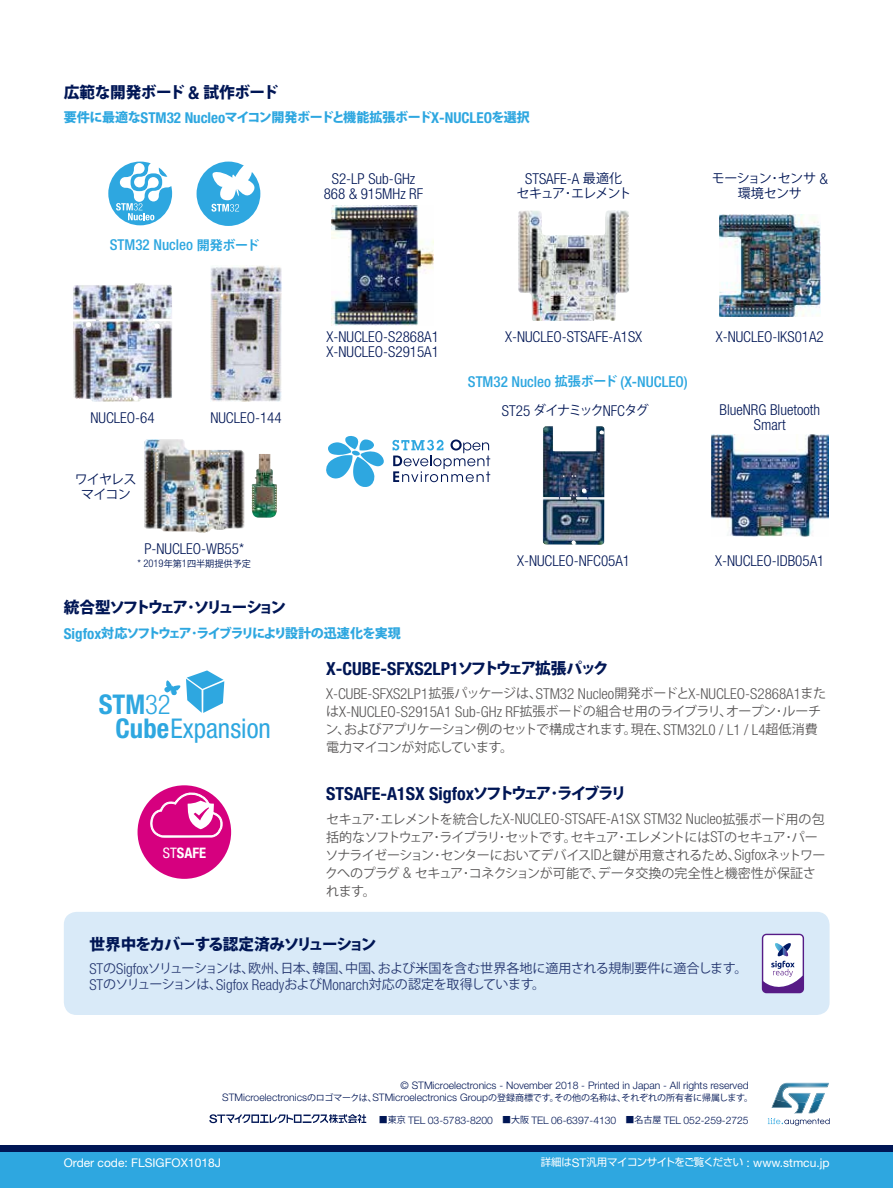
<style>
.page{position:relative;width:893px;height:1188px;background:#fff}
.page>*{position:absolute;margin:0;border:0;box-sizing:border-box;transform-origin:0 0}
.t1{font:condensed 27.15px/24.2px "Helvetica Neue LT Std";color:#2ea7e0}
.t2{font:700 condensed 18px "Helvetica Neue LT Std";color:#001655}
.t3{font:15.6px "Koz Go Pro Heavy 90 msp RKSJ H";letter-spacing:-.08em;color:#001655}
.t4{font:15.6px "Koz Go Pro Heavy 90 msp RKSJ H";letter-spacing:-.18em;color:#001655}
.t5{font:15.6px "Koz Go Pro Heavy 90 msp RKSJ H";letter-spacing:-.03em;color:#001655}
.t6{font:300 condensed 15px/15px "Helvetica Neue LT Std";color:#001655;text-align:center}
.t7{font:300 condensed 15px "Helvetica Neue LT Std";color:#595757}
.t8{font:500 condensed 15px "Helvetica Neue LT Std";color:#2ea7e0}
.t9{font:700 condensed 14.55px "Helvetica Neue LT Std";color:#fff}
.t10{font:13.05px/18px "Koz Go Pro Regular 90 msp RKSJ H";letter-spacing:-.05em;color:#595757}
.t11{font:13.05px/16.5px "Koz Go Pro Regular 90 msp RKSJ H";letter-spacing:-.025em;color:#253770}
.t12{font:13.05px "Koz Go Pro Heavy 90 msp RKSJ H";letter-spacing:-.03em;color:#2ea7e0}
.t13{font:13.05px "Koz Go Pro Heavy 90 msp RKSJ H";letter-spacing:-.13em;color:#2ea7e0}
.t14{font:13.05px/15px "Koz Go Pro Regular 90 msp RKSJ H";letter-spacing:-.075em;color:#001655;text-align:center}
.t15{font:13.05px "Koz Go Pro Regular 90 msp RKSJ H";letter-spacing:-.12em;color:#001655}
.t16{font:13.05px/15px "Koz Go Pro Regular 90 msp RKSJ H";letter-spacing:-.035em;color:#001655;text-align:center}
.t17{font:12px "Helvetica Neue LT Std";color:#fff}
.t18{font:10.5px "Shin Go Pro Regular 90 msp RKSJ H";letter-spacing:-.045em;color:#fff}
.t19{font:300 10.35px/12.3px "Helvetica Neue LT Std";color:#001655}
.t20{font:9.15px "Koz Go Pro Regular 90 msp RKSJ H";color:#001655}
.s1{font-family:"Helvetica Neue LT Std";font-weight:700;font-stretch:condensed;font-size:18px}
.s2{font-family:"Helvetica Neue LT Std";font-weight:700;font-stretch:condensed;font-size:15px}
.s3{font-family:"Koz Go Pro Bold 90 msp RKSJ H";font-weight:400;font-stretch:normal;font-size:13.05px}
.s4{font-family:"Koz Go Pro Regular 90 msp RKSJ H";font-weight:400;font-stretch:normal;font-size:13.05px}
.s5{font-family:"Helvetica Neue LT Std";font-weight:300;font-stretch:condensed;font-size:15px}
.s6{font-family:"Helvetica Neue LT Std";font-weight:300;font-stretch:condensed;font-size:10.5px}
.s7{font-family:"Koz Go Pro Heavy 90 msp RKSJ H";font-weight:400;font-stretch:normal;font-size:15.6px}
.s8{font-weight:700}
.s9{font-weight:300}
.s10{font-weight:400}
.s11{font-family:"Koz Go Pro Regular 90 msp RKSJ H";font-weight:400;font-size:9px}
.s12{font-family:"Helvetica Neue LT Std";font-size:12px}
</style>
<div class="page">
<div style="left:64px;top:912px;width:765px;height:103px;background:#d9eaf8;border-radius:13px"></div>
<div style="left:137px;top:785px;width:94px;height:94px;background:#d6007f;border-radius:50%"></div>
<svg style="left:150px;top:791px;width:72px;height:46px"></svg>
<svg style="left:186px;top:670px;width:38px;height:43px"></svg>
<svg style="left:164px;top:680px;width:16px;height:15px"></svg>
<img style="left:251px;top:454px;width:26px;height:64px">
<img style="left:144px;top:439px;width:100px;height:94px">
<img style="left:711px;top:434px;width:117px;height:102px">
<img style="left:719px;top:215px;width:101px;height:102px">
<img style="left:518px;top:210px;width:111px;height:111px">
<img style="left:211px;top:266px;width:70px;height:136px">
<img style="left:73px;top:283px;width:99px;height:119px">
<img style="left:542px;top:426px;width:62px;height:119px">
<img style="left:332px;top:206px;width:102px;height:119px">
<svg style="left:326px;top:436px;width:58px;height:51px"></svg>
<svg style="left:392px;top:440px;width:98px;height:42px"></svg>
<div style="left:196px;top:162px;width:64px;height:64px;background:#2ea7e0;border-radius:50%"></div>
<svg style="left:211px;top:161px;width:46px;height:51px"></svg>
<svg style="left:108px;top:162px;width:64px;height:63px"></svg>
<svg style="left:761px;top:934px;width:43px;height:59px;background:#c5bad9"></svg>
<div style="left:0;top:1145px;width:892px;height:43px;background:#2ea7e0"></div>
<div style="left:0;top:1145px;width:892px;height:7px;background:#001655"></div>
<svg style="left:209px;top:1114px;width:157px;height:9px"></svg>
<svg style="left:767px;top:1082px;width:62px;height:44px"></svg>
<p class="t5" style="left:64px;top:86px;width:216px">広範な開発ボード <span class="s1">&amp;</span> 試作ボード</p>
<p class="t12" style="left:64px;top:112px;width:467px">要件に最適な<span class="s2">STM32 Nucleo</span>マイコン開発ボードと機能拡張ボード<span class="s2">X-NUCLEO</span>を選択</p>
<p class="t8" style="left:110px;top:236px;width:151px">STM32 Nucleo <span class="s3">開発ボード</span></p>
<p class="t6" style="left:324px;top:172px;width:101px">S2-LP Sub-GHz<br>868 &amp; 915MHz RF</p>
<p class="t6" style="left:525px;top:172px;width:98px">STSAFE-A <span class="s4">最適化</span></p>
<p class="t14" style="left:516px;top:188px;width:116px">セキュア･エレメント</p>
<p class="t16" style="left:711px;top:173px;width:117px">モーション･センサ <span class="s5">&amp;</span>環境センサ</p>
<p class="t6" style="left:326px;top:331px;width:114px;text-align:left">X-NUCLEO-S2868A1<br>X-NUCLEO-S2915A1</p>
<p class="t6" style="left:505px;top:331px;width:139px">X-NUCLEO-STSAFE-A1SX</p>
<p class="t8" style="left:468px;top:373px;width:221px">STM32 Nucleo <span class="s3">拡張ボード</span> (X-NUCLEO)</p>
<p class="t6" style="left:715px;top:331px;width:109px">X-NUCLEO-IKS01A2</p>
<p class="t6" style="left:91px;top:412px;width:66px">NUCLEO-64</p>
<p class="t6" style="left:210px;top:412px;width:73px">NUCLEO-144</p>
<p class="t14" style="left:75px;top:473px;width:63px">ワイヤレスマイコン</p>
<p class="t6" style="left:144px;top:542px;width:101px">P-NUCLEO-WB55*</p>
<p class="t20" style="left:137px;top:560px;width:115px"><span class="s6">* 2019</span>年第<span class="s6">1</span>四半期提供予定</p>
<p class="t15" style="left:502px;top:405px;width:148px"><span class="s5">ST25</span> ダイナミック<span class="s5">NFC</span>タグ</p>
<p class="t6" style="left:719px;top:404px;width:102px">BlueNRG Bluetooth<br>Smart</p>
<p class="t6" style="left:517px;top:555px;width:114px">X-NUCLEO-NFC05A1</p>
<p class="t6" style="left:715px;top:555px;width:111px">X-NUCLEO-IDB05A1</p>
<p class="t4" style="left:64px;top:602px;width:224px">統合型ソフトウェア･ソリューション</p>
<p class="t13" style="left:64px;top:628px;width:338px"><span class="s2">Sigfox</span>対応ソフトウェア･ライブラリにより設計の迅速化を実現</p>
<h2 class="t2" style="left:326px;top:658px;width:284px">X-CUBE-SFXS2LP1<span class="s7">ソフトウェア拡張パック</span></h2>
<p class="t7" style="left:326px;top:688px;width:501px">X-CUBE-SFXS2LP1<span class="s4">拡張パッケージは、</span>STM32 Nucleo<span class="s4">開発ボードと</span>X-NUCLEO-S2868A1<span class="s4">また</span></p>
<p class="t10" style="left:325px;top:704px;width:497px">は<span class="s5">X-NUCLEO-S2915A1 Sub-GHz RF</span>拡張ボードの組合せ用のライブラリ、オープン･ルーチン、およびアプリケーション例のセットで構成されます。現在、<span class="s5">STM32L0 / L1 / L4</span>超低消費電力マイコンが対応しています。</p>
<h2 class="t2" style="left:326px;top:783px;width:302px">STSAFE-A1SX Sigfox<span class="s7">ソフトウェア･ライブラリ</span></h2>
<p class="t7" style="left:326px;top:814px;width:500px"><span class="s4">セキュア･エレメントを統合した</span>X-NUCLEO-STSAFE-A1SX STM32 Nucleo<span class="s4">拡張ボード用の包</span></p>
<p class="t10" style="left:325px;top:830px;width:502px">括的なソフトウェア･ライブラリ･セットです。セキュア･エレメントには<span class="s5">ST</span>のセキュア･パーソナライゼーション･センターにおいてデバイス<span class="s5">ID</span>と鍵が用意されるため、<span class="s5">Sigfox</span>ネットワークへのプラグ <span class="s5">&amp;</span> セキュア･コネクションが可能で、データ交換の完全性と機密性が保証されます。</p>
<h1 class="t1" style="left:116px;top:693px;width:157px;text-indent:-17px"><span class="s8">STM</span><span class="s9">32<br></span><span class="s8">Cube</span>Expansion</h1>
<p class="t9" style="left:163px;top:845px;width:45px"><span class="s10">ST</span>SAFE</p>
<p class="t3" style="left:89px;top:938px;width:288px">世界中をカバーする認定済みソリューション</p>
<p class="t11" style="left:89px;top:962px;width:659px"><span class="s5">ST</span>の<span class="s5">Sigfox</span>ソリューションは、欧州、日本、韓国、中国、および米国を含む世界各地に適用される規制要件に適合します。<br><span class="s5">ST</span>のソリューションは、<span class="s5">Sigfox Ready</span>および<span class="s5">Monarch</span>対応の認定を取得しています。</p>
<p class="t19" style="left:222px;top:1080px;width:532px;text-indent:178px">© STMicroelectronics - November 2018 - Printed in Japan - All rights reserved<br>STMicroelectronics<span class="s11">のロゴマークは、</span>STMicroelectronics Group<span class="s11">の登録商標です。その他の名称は、それぞれの所有者に帰属します。</span></p>
<p class="t19" style="left:379px;top:1115px;width:371px"><span class="s11">■東京</span> TEL 03-5783-8200<span class="s11">　■大阪</span> TEL 06-6397-4130<span class="s11">　■名古屋</span> TEL 052-259-2725</p>
<p class="t17" style="left:64px;top:1159px;width:159px">Order code: FLSIGFOX1018J</p>
<p class="t18" style="left:540px;top:1158px;width:290px">詳細は<span class="s12">ST</span>汎用マイコンサイトをご覧ください <span class="s12">: www.stmcu.jp</span></p>
</div>
